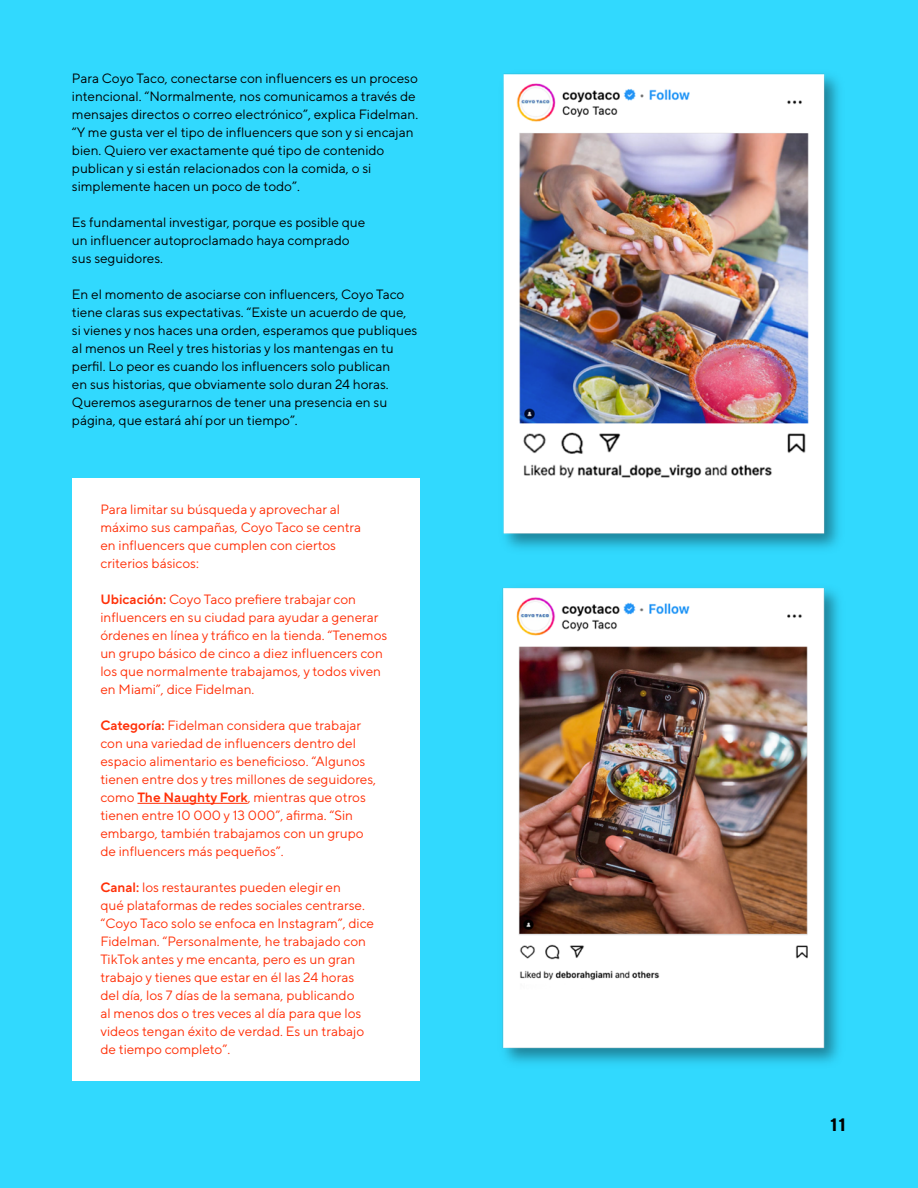
<style>
.page{position:relative;width:918px;height:1188px;background:#31d9fe}
.page>*{position:absolute;margin:0;border:0;box-sizing:border-box;transform-origin:0 0}
.t1{font:700 18px "TT Norms Pro";color:#000}
.t2{font:13.5px/18px "TT Norms Pro";color:#ff3008}
.t3{font:13.5px/18px "TT Norms Pro";color:#000}
.s1{font-weight:600}
</style>
<div class="page">
<div style="left:72px;top:478px;width:348px;height:604px;background:#fff"></div>
<hr style="left:137px;top:803px;width:111px;height:1px;background:#ff3008">
<img style="left:502px;top:587px;width:337px;height:476px">
<img style="left:503px;top:73px;width:336px;height:476px">
<p class="t3" style="left:72px;top:69px;width:348px">Para Coyo Taco, conectarse con influencers es un proceso intencional. “Normalmente, nos comunicamos a través de mensajes directos o correo electrónico”, explica Fidelman. “Y me gusta ver el tipo de influencers que son y si encajan bien. Quiero ver exactamente qué tipo de contenido publican y si están relacionados con la comida, o si simplemente hacen un poco de todo”.</p>
<p class="t3" style="left:72px;top:213px;width:295px">Es fundamental investigar, porque es posible que un influencer autoproclamado haya comprado sus seguidores.</p>
<p class="t3" style="left:72px;top:285px;width:347px">En el momento de asociarse con influencers, Coyo Taco tiene claras sus expectativas. “Existe un acuerdo de que, si vienes y nos haces una orden, esperamos que publiques al menos un Reel y tres historias y los mantengas en tu perfil. Lo peor es cuando los influencers solo publican<br>en sus historias, que obviamente solo duran 24 horas.<br>Queremos asegurarnos de tener una presencia en su página, que estará ahí por un tiempo”.</p>
<p class="t2" style="left:100px;top:499px;width:262px">Para limitar su búsqueda y aprovechar al máximo sus campañas, Coyo Taco se centra en influencers que cumplen con ciertos criterios básicos:</p>
<p class="t2" style="left:100px;top:589px;width:288px"><span class="s1">Ubicación:</span> Coyo Taco prefiere trabajar con influencers en su ciudad para ayudar a generar órdenes en línea y tráfico en la tienda. “Tenemos un grupo básico de cinco a diez influencers con los que normalmente trabajamos, y todos viven en Miami”, dice Fidelman.</p>
<p class="t2" style="left:100px;top:715px;width:277px"><span class="s1">Categoría:</span> Fidelman considera que trabajar con una variedad de influencers dentro del espacio alimentario es beneficioso. “Algunos tienen entre dos y tres millones de seguidores, como <span class="s1">The Naughty Fork</span>, mientras que otros tienen entre 10 000 y 13 000”, afirma. “Sin embargo, también trabajamos con un grupo de influencers más pequeños”.</p>
<p class="t2" style="left:100px;top:877px;width:275px"><span class="s1">Canal:</span> los restaurantes pueden elegir en<br>qué plataformas de redes sociales centrarse. “Coyo Taco solo se enfoca en Instagram”, dice Fidelman. “Personalmente, he trabajado con TikTok antes y me encanta, pero es un gran trabajo y tienes que estar en él las 24 horas del día, los 7 días de la semana, publicando<br>al menos dos o tres veces al día para que los videos tengan éxito de verdad. Es un trabajo de tiempo completo”.</p>
<h1 class="t1" style="left:831px;top:1112px;width:17px">11</h1>
</div>
